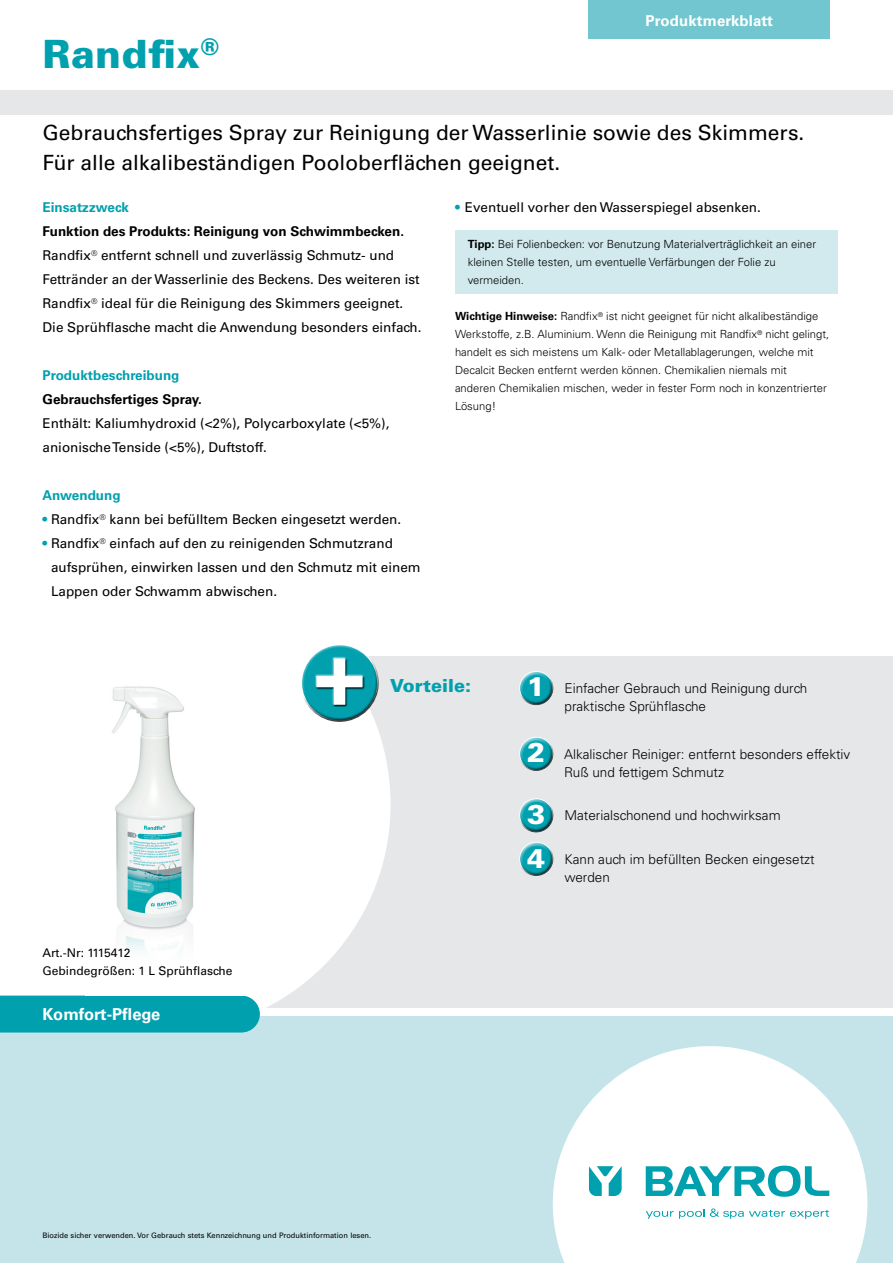
<style>
.page{position:relative;width:893px;height:1263px;background:#fff}
.page>*{position:absolute;margin:0;border:0;box-sizing:border-box;transform-origin:0 0}
.t1{font:700 86.7px "Univers LT Std";color:#fff}
.t2{font:900 39px "Univers LT Std";letter-spacing:.01em;color:#00a0af}
.t3{font:900 27px "Univers LT Std";color:#fff}
.t4{font:21px/30px "Univers LT Std";color:#000}
.t5{font:900 18px "Univers LT Std";color:#00a0af}
.t6{font:700 16.5px "Univers LT Std";color:#fff}
.t7{font:700 15px "Univers LT Std";letter-spacing:.01em;color:#fff}
.t8{font:13.5px/24px "Univers LT Std";color:#000}
.t9{font:300 13.5px/18px "Univers LT Std";color:#000}
.t10{font:700 13.5px "Univers LT Std";color:#00a0af}
.t11{font:700 13.5px "Univers LT Std";color:#000}
.t12{font:12px/18px "Univers LT Std";color:#000}
.t13{font:300 11.25px/18px "Univers LT Std";color:#000}
.t14{font:7.5px "Univers LT Std";color:#000}
.s1{font-weight:700}
.s2{color:#00a0af}
</style>
<div class="page">
<div style="left:456px;top:230px;width:382px;height:63px;background:#d2eaed"></div>
<div style="left:162px;top:657px;width:731px;height:351px;background:#e6e7e8"></div>
<svg style="left:162px;top:656px;width:229px;height:352px;fill:#fff"></svg>
<div style="left:0;top:1016px;width:893px;height:247px;background:#c5e4e9"></div>
<div style="left:0;top:91px;width:893px;height:24px;background:#e6e7e8"></div>
<svg style="left:553px;top:1046px;width:314px;height:217px;fill:#fff"></svg>
<div style="left:588px;top:0;width:242px;height:38px;background:#72c6d0"></div>
<div style="left:296px;top:639px;width:81px;height:63px;background:#fff;opacity:.75"></div>
<div style="left:301px;top:656px;width:82px;height:67px;background:#000;opacity:.75"></div>
<div style="left:315px;top:657px;width:50px;height:49px;background:#fff;opacity:.75"></div>
<div style="left:315px;top:658px;width:50px;height:49px;background:#000;opacity:.75"></div>
<svg style="left:646px;top:1165px;width:183px;height:32px;background:#86d2d9"></svg>
<svg style="left:646px;top:1208px;width:183px;height:11px;background:#ceecef"></svg>
<svg style="left:589px;top:1166px;width:33px;height:30px"></svg>
<div style="left:514px;top:666px;width:40px;height:32px;background:#fff;opacity:.75"></div>
<div style="left:518px;top:676px;width:40px;height:29px;background:#000;opacity:.75"></div>
<div style="left:514px;top:732px;width:40px;height:32px;background:#fff;opacity:.75"></div>
<div style="left:518px;top:742px;width:40px;height:29px;background:#000;opacity:.75"></div>
<div style="left:514px;top:793px;width:40px;height:32px;background:#fff;opacity:.75"></div>
<div style="left:518px;top:803px;width:40px;height:29px;background:#000;opacity:.75"></div>
<div style="left:514px;top:837px;width:40px;height:32px;background:#fff;opacity:.75"></div>
<div style="left:518px;top:847px;width:40px;height:29px;background:#000;opacity:.75"></div>
<img style="left:112px;top:673px;width:104px;height:267px">
<div style="left:0;top:995px;width:260px;height:37px;background:#00a0af"></div>
<div style="left:85px;top:940px;width:164px;height:55px;background:#fff"></div>
<h2 class="t2" style="left:43px;top:30px;width:178px">Randfix<sup>®</sup></h2>
<p class="t7" style="left:645px;top:12px;width:129px">Produktmerkblatt</p>
<h3 class="t4" style="left:43px;top:118px;width:763px">Gebrauchsfertiges Spray zur Reinigung der Wasserlinie sowie des Skimmers.<br>Für alle alkalibeständigen Pooloberflächen geeignet.</h3>
<p class="t10" style="left:43px;top:200px;width:88px">Einsatzzweck</p>
<p class="t8" style="left:43px;top:220px;width:381px"><span class="s1">Funktion des Produkts: Reinigung von Schwimmbecken.<br></span>Randfix<sup>®</sup> entfernt schnell und zuverlässig Schmutz- und Fettränder an der Wasserlinie des Beckens. Des weiteren ist Randfix<sup>®</sup> ideal für die Reinigung des Skimmers geeignet.<br>Die Sprühflasche macht die Anwendung besonders einfach.</p>
<p class="t10" style="left:43px;top:368px;width:138px">Produktbeschreibung</p>
<p class="t11" style="left:43px;top:392px;width:161px">Gebrauchsfertiges Spray.</p>
<p class="t8" style="left:43px;top:412px;width:348px">Enthält: Kaliumhydroxid (&lt;2%), Polycarboxylate (&lt;5%), anionische Tenside (&lt;5%), Duftstoff.</p>
<p class="t10" style="left:43px;top:488px;width:80px">Anwendung</p>
<p class="t8" style="left:43px;top:508px;width:360px"><span class="s2">•</span> Randfix<sup>®</sup> kann bei befülltem Becken eingesetzt werden.</p>
<p class="t8" style="left:51px;top:532px;width:371px;text-indent:-8px"><span class="s2">•</span> Randfix<sup>®</sup> einfach auf den zu reinigenden Schmutzrand aufsprühen, einwirken lassen und den Schmutz mit einem<br>Lappen oder Schwamm abwischen.</p>
<p class="t8" style="left:455px;top:196px;width:307px"><span class="s2">•</span> Eventuell vorher den Wasserspiegel absenken.</p>
<p class="t13" style="left:468px;top:235px;width:350px"><span class="s1">Tipp:</span> Bei Folienbecken: vor Benutzung Materialverträglichkeit an einer kleinen Stelle testen, um eventuelle Verfärbungen der Folie zu vermeiden.</p>
<p class="t13" style="left:455px;top:307px;width:376px"><span class="s1">Wichtige Hinweise:</span> Randfix<sup>®</sup> ist nicht geeignet für nicht alkalibeständige Werkstoffe, z.B. Aluminium. Wenn die Reinigung mit Randfix<sup>®</sup> nicht gelingt, handelt es sich meistens um Kalk- oder Metallablagerungen, welche mit Decalcit Becken entfernt werden können. Chemikalien niemals mit anderen Chemikalien mischen, weder in fester Form noch in konzentrierter Lösung!</p>
<p class="t12" style="left:43px;top:944px;width:192px">Art.-Nr: 1115412<br>Gebindegrößen: 1 L Sprühflasche</p>
<p class="t6" style="left:43px;top:1004px;width:119px">Komfort-Pflege</p>
<h1 class="t1" style="left:314px;top:623px;width:52px">+</h1>
<h3 class="t5" style="left:390px;top:675px;width:82px">Vorteile:</h3>
<h3 class="t3" style="left:527px;top:670px;width:20px">1</h3>
<p class="t9" style="left:564px;top:679px;width:244px">Einfacher Gebrauch und Reinigung durch praktische Sprühflasche</p>
<h3 class="t3" style="left:527px;top:735px;width:20px">2</h3>
<p class="t9" style="left:564px;top:745px;width:288px">Alkalischer Reiniger: entfernt besonders effektiv<br>Ruß und fettigem Schmutz</p>
<h3 class="t3" style="left:527px;top:798px;width:20px">3</h3>
<p class="t9" style="left:564px;top:806px;width:218px">Materialschonend und hochwirksam</p>
<h3 class="t3" style="left:527px;top:841px;width:20px">4</h3>
<p class="t9" style="left:564px;top:850px;width:252px">Kann auch im befüllten Becken eingesetzt werden</p>
<p class="t14" style="left:43px;top:1231px;width:330px">Biozide sicher verwenden. Vor Gebrauch stets Kennzeichnung und Produktinformation lesen.</p>
</div>
